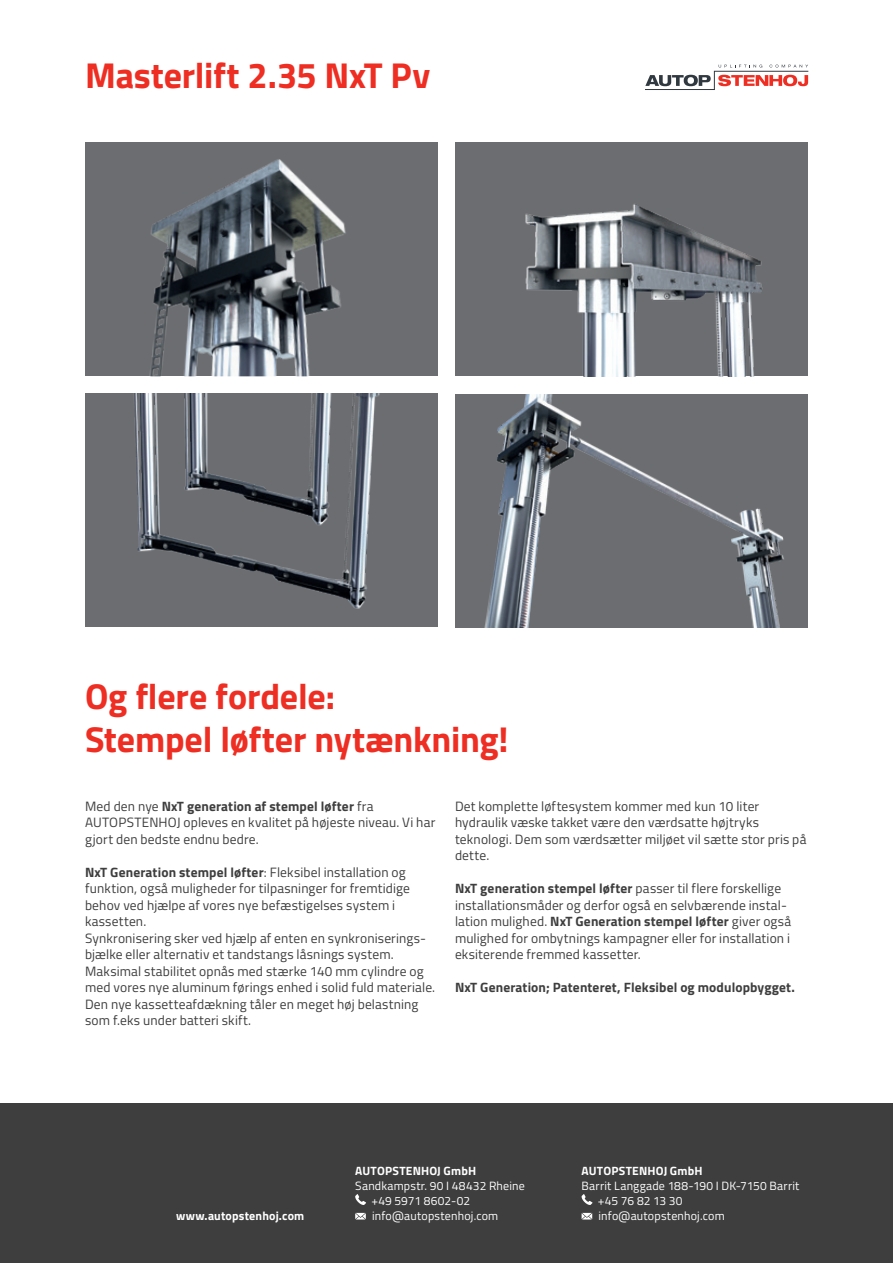
<style>
.page{position:relative;width:893px;height:1263px;background:#fff}
.page>*{position:absolute;margin:0;border:0;box-sizing:border-box;transform-origin:0 0}
.Headline_Weiß{font:700 36px "Titillium Web";letter-spacing:-.005em;color:#ee2e22}
.Subline_-_heller_Hin{font:13.5px/16.5px "Titillium Web";letter-spacing:.01em;color:#3e3e3f}
.Subline_-_heller_Hin-2{font:700 13.5px "Titillium Web";letter-spacing:.01em;color:#3e3e3f}
.Fließtext{font:12px "Titillium Web";letter-spacing:.015em;color:#fff}
.Fließtext-2{font:700 12px "Titillium Web";letter-spacing:.015em;color:#fff}
.s1{font-weight:400}
.s2{font-weight:700}
</style>
<div class="page">
<div style="left:0;top:1103px;width:893px;height:160px;background:#3e3e3f"></div>
<svg style="left:582px;top:1194px;width:10px;height:11px"></svg>
<svg style="left:582px;top:1213px;width:10px;height:6px"></svg>
<svg style="left:355px;top:1194px;width:11px;height:11px"></svg>
<svg style="left:355px;top:1213px;width:11px;height:6px"></svg>
<img style="left:455px;top:394px;width:353px;height:233px">
<img style="left:455px;top:142px;width:353px;height:234px">
<img style="left:85px;top:393px;width:353px;height:234px">
<img style="left:85px;top:142px;width:353px;height:234px">
<svg style="left:645px;top:65px;width:164px;height:25px"></svg>
<p class="Headline_Weiß" style="left:85px;top:48px;width:347px">Masterlift 2.35 NxT Pv</p>
<p class="Headline_Weiß" style="left:85px;top:669px;width:252px">Og flere fordele:</p>
<p class="Headline_Weiß" style="left:85px;top:712px;width:425px">Stempel løfter nytænkning!</p>
<p class="Subline_-_heller_Hin-2" style="left:85px;top:796px;width:290px"><span class="s1">Med den nye</span> NxT generation af stempel løfter <span class="s1">fra</span></p>
<p class="Subline_-_heller_Hin" style="left:85px;top:814px;width:352px">AUTOPSTENHOJ opleves en kvalitet på højeste niveau. Vi har gjort den bedste endnu bedre.</p>
<p class="Subline_-_heller_Hin" style="left:85px;top:863px;width:327px"><span class="s2">NxT Generation stempel løfter</span>: Fleksibel installation og funktion, også muligheder for tilpasninger for fremtidige behov ved hjælpe af vores nye befæstigelses system i</p>
<p class="Subline_-_heller_Hin" style="left:85px;top:913px;width:63px">kassetten.</p>
<p class="Subline_-_heller_Hin" style="left:85px;top:929px;width:342px">Synkronisering sker ved hjælp af enten en synkroniserings&shy;bjælke eller alternativ et tandstangs låsnings system.</p>
<p class="Subline_-_heller_Hin" style="left:85px;top:962px;width:352px">Maksimal stabilitet opnås med stærke 140 mm cylindre og med vores nye aluminum førings enhed i solid fuld materiale.<br>Den nye kassetteafdækning tåler en meget høj belastning som f.eks under batteri skift.</p>
<p class="Subline_-_heller_Hin" style="left:455px;top:797px;width:306px">Det komplette løftesystem kommer med kun 10 liter</p>
<p class="Subline_-_heller_Hin" style="left:455px;top:814px;width:306px">hydraulik væske takket være den værdsatte højtryks</p>
<p class="Subline_-_heller_Hin" style="left:455px;top:830px;width:353px">teknologi. Dem som værdsætter miljøet vil sætte stor pris på dette.</p>
<p class="Subline_-_heller_Hin-2" style="left:455px;top:878px;width:328px">NxT generation stempel løfter <span class="s1">passer til flere forskellige</span></p>
<p class="Subline_-_heller_Hin" style="left:455px;top:896px;width:338px">installationsmåder og derfor også en selvbærende instal&shy;lation mulighed. <span class="s2">NxT Generation stempel løfter</span> giver også mulighed for ombytnings kampagner eller for installation i eksiterende fremmed kassetter.</p>
<p class="Subline_-_heller_Hin-2" style="left:455px;top:977px;width:342px">NxT Generation; Patenteret, Fleksibel og modulopbygget.</p>
<p class="Fließtext-2" style="left:176px;top:1206px;width:130px">www.autopstenhoj.com</p>
<p class="Fließtext-2" style="left:355px;top:1161px;width:122px">AUTOPSTENHOJ GmbH</p>
<p class="Fließtext" style="left:355px;top:1176px;width:171px">Sandkampstr. 90 I 48432 Rheine</p>
<p class="Fließtext" style="left:371px;top:1191px;width:100px">+49 5971 8602-02</p>
<p class="Fließtext" style="left:372px;top:1206px;width:128px">info@autopstenhoj.com</p>
<p class="Fließtext-2" style="left:582px;top:1161px;width:122px">AUTOPSTENHOJ GmbH</p>
<p class="Fließtext" style="left:582px;top:1176px;width:219px">Barrit Langgade 188-190 I DK-7150 Barrit</p>
<p class="Fließtext" style="left:598px;top:1191px;width:86px">+45 76 82 13 30</p>
<p class="Fließtext" style="left:598px;top:1206px;width:128px">info@autopstenhoj.com</p>
</div>
